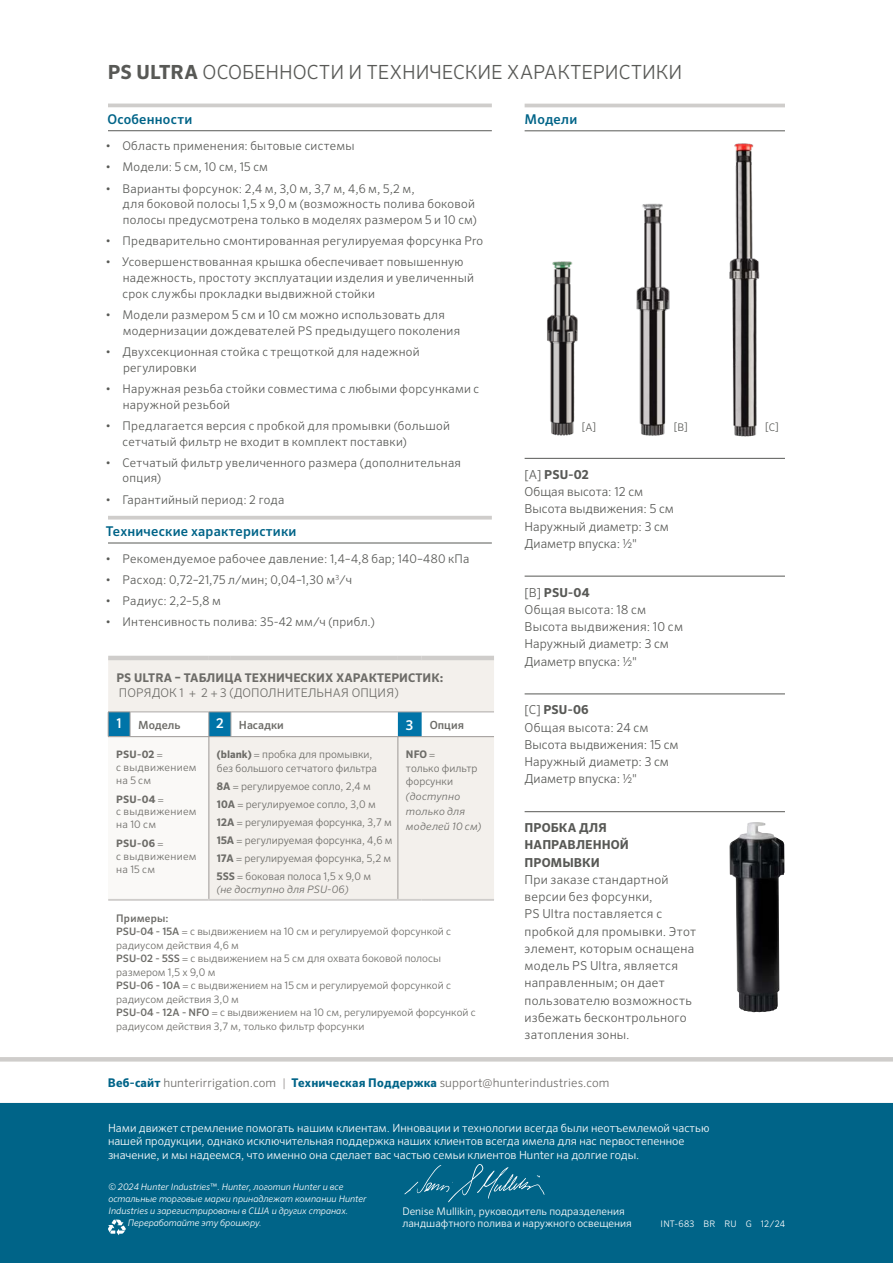
<style>
.page{position:relative;width:893px;height:1263px;background:#fff}
.page>*{position:absolute;margin:0;border:0;box-sizing:border-box;transform-origin:0 0}
.t1{font:300 19.5px "Sero Pro";color:#585956}
.t2{font:500 13.5px "Sero Pro";letter-spacing:.015em;color:#006488}
.t3{font:300 12.3px/17.2px "Sero Pro";letter-spacing:.015em;color:#585956}
.t4{font:700 12.3px/17.2px "Sero Pro";letter-spacing:.005em;color:#585956}
.t5{font:300 12px/15.8px "Sero Pro";letter-spacing:.02em;color:#585956}
.t6{font:300 12px "Sero Pro";letter-spacing:.015em;color:#716f6c}
.t7{font:700 12px "Sero Pro";letter-spacing:.01em;color:#6d6c68}
.t8{font:300 12px "Sero Pro";letter-spacing:.01em;color:#6d6c68}
.t9{font:300 11.25px/13.5px "Sero Pro";color:#fff}
.t10{font:500 11.25px "Sero Pro";color:#6d6c68}
.t11{font:300 10.5px/18.1px "Sero Pro";color:#6d6c68}
.t12{font:300 10.5px/12px "Sero Pro";color:#fff}
.t13{font:300 10.5px "Sero Pro";color:#585956}
.t14{font:500 10.5px "Sero Pro";letter-spacing:.02em;color:#6d6c68}
.t15{font:300 10.35px/13.5px "Sero Pro";color:#6d6c68}
.t16{font:300 10.35px/12.6px "Sero Pro";letter-spacing:.025em;color:#6d6c68}
.t17{font:italic 300 10.35px/15px "Sero Pro";letter-spacing:.02em;color:#6d6c68}
.t18{font:italic 300 9px "Sero Pro";color:#fff}
.t19{font:300 9px "Sero Pro";letter-spacing:.02em;color:#fff}
.s1{font-weight:700}
.s2{font-size:13.5px;color:#fff}
.s3{font-size:10.5px}
.s4{font-weight:500}
.s5{font-weight:500;font-size:10.35px}
.s6{font-size:10.35px}
.s7{font-weight:700;color:#006488}
.s8{color:#9c9896}
.s9{font-style:normal}
</style>
<div class="page">
<hr style="left:0;top:1057px;width:893px;height:4px;background:#cfcdcb">
<div style="left:0;top:1103px;width:893px;height:160px;background:#006488"></div>
<svg style="left:108px;top:1219px;width:18px;height:16px"></svg>
<svg style="left:404px;top:1164px;width:141px;height:38px"></svg>
<hr style="left:108px;top:104px;width:384px;height:3px;background:#cfcdcb">
<hr style="left:108px;top:130px;width:384px;height:1px;background:#585956">
<hr style="left:108px;top:516px;width:384px;height:3px;background:#cfcdcb">
<hr style="left:108px;top:543px;width:384px;height:1px;background:#585956">
<hr style="left:525px;top:104px;width:260px;height:3px;background:#cfcdcb">
<hr style="left:525px;top:131px;width:260px;height:1px;background:#585956">
<hr style="left:525px;top:458px;width:260px;height:1px;background:#585956">
<hr style="left:525px;top:576px;width:260px;height:1px;background:#585956">
<hr style="left:525px;top:694px;width:260px;height:1px;background:#585956">
<img style="left:729px;top:143px;width:31px;height:294px">
<img style="left:636px;top:203px;width:34px;height:233px">
<img style="left:547px;top:261px;width:31px;height:175px">
<hr style="left:525px;top:811px;width:260px;height:1px;background:#585956">
<img style="left:729px;top:822px;width:55px;height:190px">
<div style="left:108px;top:660px;width:386px;height:239px;background:#f3f0ec"></div>
<div style="left:108px;top:737px;width:101px;height:163px;background:#faf9f7"></div>
<hr style="left:108px;top:656px;width:22px;height:4px;background:#cfcdcb">
<hr style="left:130px;top:656px;width:79px;height:4px;background:#cfcdcb">
<hr style="left:209px;top:656px;width:22px;height:4px;background:#cfcdcb">
<hr style="left:231px;top:656px;width:167px;height:4px;background:#cfcdcb">
<hr style="left:398px;top:656px;width:24px;height:4px;background:#cfcdcb">
<hr style="left:422px;top:656px;width:72px;height:4px;background:#cfcdcb">
<hr style="left:422px;top:712px;width:72px;height:1px;background:#aca9a7">
<hr style="left:209px;top:737px;width:1px;height:162px;background:#9c9896">
<hr style="left:108px;top:899px;width:22px;height:2px;background:#cfcdcb">
<hr style="left:130px;top:899px;width:79px;height:2px;background:#cfcdcb">
<hr style="left:209px;top:899px;width:22px;height:2px;background:#cfcdcb">
<hr style="left:231px;top:899px;width:167px;height:2px;background:#cfcdcb">
<hr style="left:398px;top:899px;width:24px;height:2px;background:#cfcdcb">
<hr style="left:422px;top:899px;width:72px;height:2px;background:#cfcdcb">
<hr style="left:422px;top:736px;width:72px;height:1px;background:#9c9896">
<hr style="left:398px;top:737px;width:1px;height:162px;background:#9c9896">
<svg style="left:108px;top:712px;width:314px;height:25px"></svg>
<h1 class="t1" style="left:108px;top:60px;width:576px"><span class="s1">PS ULTRA</span> ОСОБЕННОСТИ И ТЕХНИЧЕСКИЕ ХАРАКТЕРИСТИКИ</h1>
<p class="t2" style="left:108px;top:111px;width:86px">Особенности</p>
<p class="t5" style="left:105px;top:138px;width:251px">• Область применения: бытовые системы</p>
<p class="t5" style="left:105px;top:159px;width:164px">• Модели: 5 см, 10 см, 15 см</p>
<p class="t5" style="left:123px;top:180px;width:356px;text-indent:-17px">• Варианты форсунок: 2,4 м, 3,0 м, 3,7 м, 4,6 м, 5,2 м,<br>для боковой полосы 1,5 x 9,0 м (возможность полива боковой полосы предусмотрена только в моделях размером 5 и 10 см)</p>
<p class="t5" style="left:105px;top:233px;width:379px">• Предварительно смонтированная регулируемая форсунка Pro</p>
<p class="t5" style="left:123px;top:254px;width:353px;text-indent:-17px">• Усовершенствованная крышка обеспечивает повышенную надежность, простоту эксплуатации изделия и увеличенный срок службы прокладки выдвижной стойки</p>
<p class="t5" style="left:123px;top:307px;width:339px;text-indent:-17px">• Модели размером 5 см и 10 см можно использовать для модернизации дождевателей PS предыдущего поколения</p>
<p class="t5" style="left:123px;top:344px;width:298px;text-indent:-18px">• Двухсекционная стойка с трещоткой для надежной регулировки</p>
<p class="t5" style="left:123px;top:381px;width:358px;text-indent:-17px">• Наружная резьба стойки совместима с любыми форсунками с наружной резьбой</p>
<p class="t5" style="left:123px;top:417px;width:329px;text-indent:-17px">• Предлагается версия с пробкой для промывки (большой сетчатый фильтр не входит в комплект поставки)</p>
<p class="t5" style="left:123px;top:454px;width:340px;text-indent:-17px">• Сетчатый фильтр увеличенного размера (дополнительная опция)</p>
<p class="t5" style="left:105px;top:491px;width:180px">• Гарантийный период: 2 года</p>
<p class="t2" style="left:106px;top:523px;width:192px">Технические характеристики</p>
<p class="t5" style="left:105px;top:550px;width:366px">• Рекомендуемое рабочее давление: 1,4–4,8 бар; 140–480 кПа</p>
<p class="t5" style="left:105px;top:571px;width:248px">• Расход: 0,72–21,75 л/мин; 0,04–1,30 м<sup>3</sup>/ч</p>
<p class="t5" style="left:105px;top:593px;width:117px">• Радиус: 2,2–5,8 м</p>
<p class="t5" style="left:105px;top:614px;width:271px">• Интенсивность полива: 35-42 мм/ч (прибл.)</p>
<p class="t2" style="left:525px;top:111px;width:54px">Модели</p>
<p class="t13" style="left:582px;top:420px;width:16px">[A]</p>
<p class="t13" style="left:674px;top:420px;width:16px">[B]</p>
<p class="t13" style="left:765px;top:420px;width:15px">[C]</p>
<p class="t3" style="left:525px;top:466px;width:151px">[A] <span class="s1">PSU-02<br></span>Общая высота: 12 см<br>Высота выдвижения: 5 см<br>Наружный диаметр: 3 см<br>Диаметр впуска: ½"</p>
<p class="t3" style="left:525px;top:583px;width:160px">[B] <span class="s1">PSU-04<br></span>Общая высота: 18 см<br>Высота выдвижения: 10 см<br>Наружный диаметр: 3 см<br>Диаметр впуска: ½"</p>
<p class="t3" style="left:525px;top:701px;width:156px">[C] <span class="s1">PSU-06<br></span>Общая высота: 24 см<br>Высота выдвижения: 15 см<br>Наружный диаметр: 3 см<br>Диаметр впуска: ½"</p>
<p class="t7" style="left:116px;top:671px;width:328px">PS ULTRA – ТАБЛИЦА ТЕХНИЧЕСКИХ ХАРАКТЕРИСТИК:</p>
<p class="t8" style="left:119px;top:685px;width:281px">ПОРЯДОК 1 + 2 + 3 (ДОПОЛНИТЕЛЬНАЯ ОПЦИЯ)</p>
<p class="t10" style="left:117px;top:718px;width:66px"><span class="s2">1</span> Модель</p>
<p class="t10" style="left:216px;top:718px;width:69px"><span class="s2">2</span> Насадки</p>
<p class="t10" style="left:406px;top:718px;width:59px"><span class="s2">3</span> Опция</p>
<p class="t16" style="left:116px;top:748px;width:82px"><span class="s1">PSU-02</span> =<br>с выдвижением на 5 см</p>
<p class="t16" style="left:116px;top:793px;width:82px"><span class="s1">PSU-04</span> =<br>с выдвижением на 10 см</p>
<p class="t16" style="left:116px;top:837px;width:82px"><span class="s1">PSU-06</span> =<br>с выдвижением на 15 см</p>
<p class="t11" style="left:217px;top:748px;width:161px;line-height:13.5px"><span class="s1">(blank)</span> = пробка для промывки, без большого сетчатого фильтра</p>
<p class="t11" style="left:217px;top:777px;width:177px"><span class="s1">8A</span> = регулируемое сопло, 2,4 м<br><span class="s1">10A</span> = регулируемое сопло, 3,0 м<br><span class="s1">12A</span> = регулируемая форсунка, 3,7 м<br><span class="s1">15A</span> = регулируемая форсунка, 4,6 м<br><span class="s1">17A</span> = регулируемая форсунка, 5,2 м<br><span class="s1">5SS</span> = боковая полоса 1,5 x 9,0 м</p>
<p class="t17" style="left:217px;top:882px;width:133px">(не доступно для PSU-06)</p>
<p class="t11" style="left:406px;top:748px;width:73px;line-height:13.5px"><span class="s1">NFO</span> =<br>только фильтр форсунки</p>
<p class="t17" style="left:406px;top:789px;width:77px">(доступно только для моделей 10 см<span class="s3">)</span></p>
<p class="t4" style="left:525px;top:819px;width:106px">ПРОБКА ДЛЯ<br>НАПРАВЛЕННОЙ<br>ПРОМЫВКИ</p>
<p class="t3" style="left:525px;top:871px;width:173px">При заказе стандартной версии без форсунки,<br>PS Ultra поставляется с пробкой для промывки. Этот элемент, которым оснащена модель PS Ultra, является направленным; он дает пользователю возможность избежать бесконтрольного затопления зоны.</p>
<p class="t14" style="left:116px;top:911px;width:54px">Примеры:</p>
<p class="t15" style="left:116px;top:924px;width:336px"><span class="s4">PSU-04 - 15A</span> = с выдвижением на 10 см и регулируемой форсункой с радиусом действия 4,6 м</p>
<p class="t11" style="left:116px;top:951px;width:326px;line-height:13.5px"><span class="s5">PSU-02 - 5SS</span> <span class="s6">= с выдвижением на 5 см</span> для охвата боковой полосы размером 1,5 x 9,0 м</p>
<p class="t15" style="left:116px;top:978px;width:361px"><span class="s4">PSU-06 - 10A</span> = с выдвижением на 15 см и регулируемой форсункой с радиусом действия 3,0 м<br><span class="s4">PSU-04 - 12A - NFO</span> = с выдвижением на 10 см, регулируемой форсункой с радиусом действия 3,7 м, только фильтр форсунки</p>
<p class="t6" style="left:108px;top:1076px;width:503px"><span class="s7">Веб-сайт</span> hunterirrigation.com <span class="s8">|</span> <span class="s7">Техническая Поддержка</span> support@hunterindustries.com</p>
<p class="t9" style="left:108px;top:1121px;width:603px">Нами движет стремление помогать нашим клиентам. Инновации и технологии всегда были неотъемлемой частью нашей продукции, однако исключительная поддержка наших клиентов всегда имела для нас первостепенное значение, и мы надеемся, что именно она сделает вас частью семьи клиентов Hunter на долгие годы.</p>
<p class="t18" style="left:108px;top:1181px;width:237px">© 2024 Hunter Industries<span class="s9">™.</span> Hunter, логотип Hunter и все</p>
<p class="t18" style="left:108px;top:1193px;width:260px">остальные торговые марки принадлежат компании Hunter</p>
<p class="t18" style="left:109px;top:1205px;width:241px">Industries и зарегистрированы в США и других странах.</p>
<p class="t18" style="left:128px;top:1217px;width:135px">Переработайте эту брошюру.</p>
<p class="t12" style="left:402px;top:1205px;width:231px">Denise Mullikin, руководитель подразделения ландшафтного полива и наружного освещения</p>
<p class="t19" style="left:661px;top:1218px;width:126px">INT-683 BR RU G 12/24</p>
</div>
